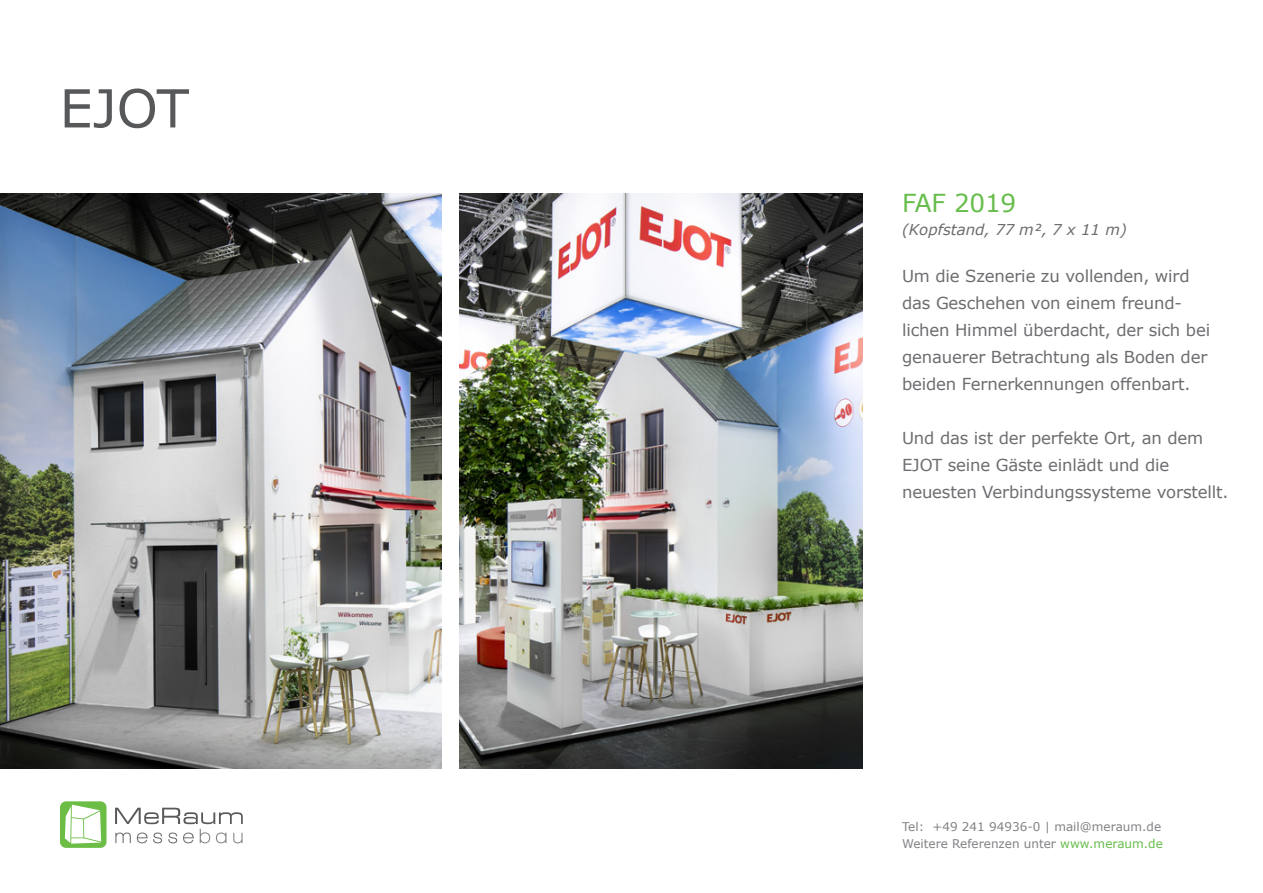
<style>
.page{position:relative;width:1263px;height:893px;background:#fff}
.page>*{position:absolute;margin:0;border:0;box-sizing:border-box;transform-origin:0 0}
.t1{font:52.5px "Verdana";color:#57585a}
.t2{font:24.75px "Verdana";letter-spacing:-.01em;color:#67bd4b}
.t3{font:16.5px/27px "Verdana";letter-spacing:-.01em;color:#6c6d70}
.t4{font:italic 15px "Verdana";color:#6c6d70}
.t5{font:12px/17.4px "Verdana";color:#808285}
.s1{color:#67bd4b}
</style>
<div class="page">
<div style="left:60px;top:801px;width:47px;height:47px;background:#6cbd45;border-radius:6px"></div>
<svg style="left:115px;top:808px;width:128px;height:35px"></svg>
<svg style="left:65px;top:805px;width:36px;height:39px"></svg>
<img style="left:0;top:193px;width:441px;height:575px">
<img style="left:460px;top:193px;width:402px;height:575px">
<h1 class="t1" style="left:60px;top:72px;width:131px">EJOT</h1>
<h2 class="t2" style="left:902px;top:186px;width:116px">FAF 2019</h2>
<p class="t4" style="left:902px;top:219px;width:226px">(Kopfstand, 77 m², 7 x 11 m)</p>
<p class="t3" style="left:902px;top:263px;width:310px">Um die Szenerie zu vollenden, wird das Geschehen von einem freund&shy;lichen Himmel überdacht, der sich bei genauerer Betrachtung als Boden der beiden Fernerkennungen offenbart.</p>
<p class="t3" style="left:902px;top:425px;width:328px">Und das ist der perfekte Ort, an dem<br>EJOT seine Gäste einlädt und die neuesten Verbindungssysteme vorstellt.</p>
<p class="t5" style="left:902px;top:818px;width:262px">Tel: +49 241 94936-0 | mail@meraum.de<br>Weitere Referenzen unter <span class="s1">www.meraum.de</span></p>
</div>
